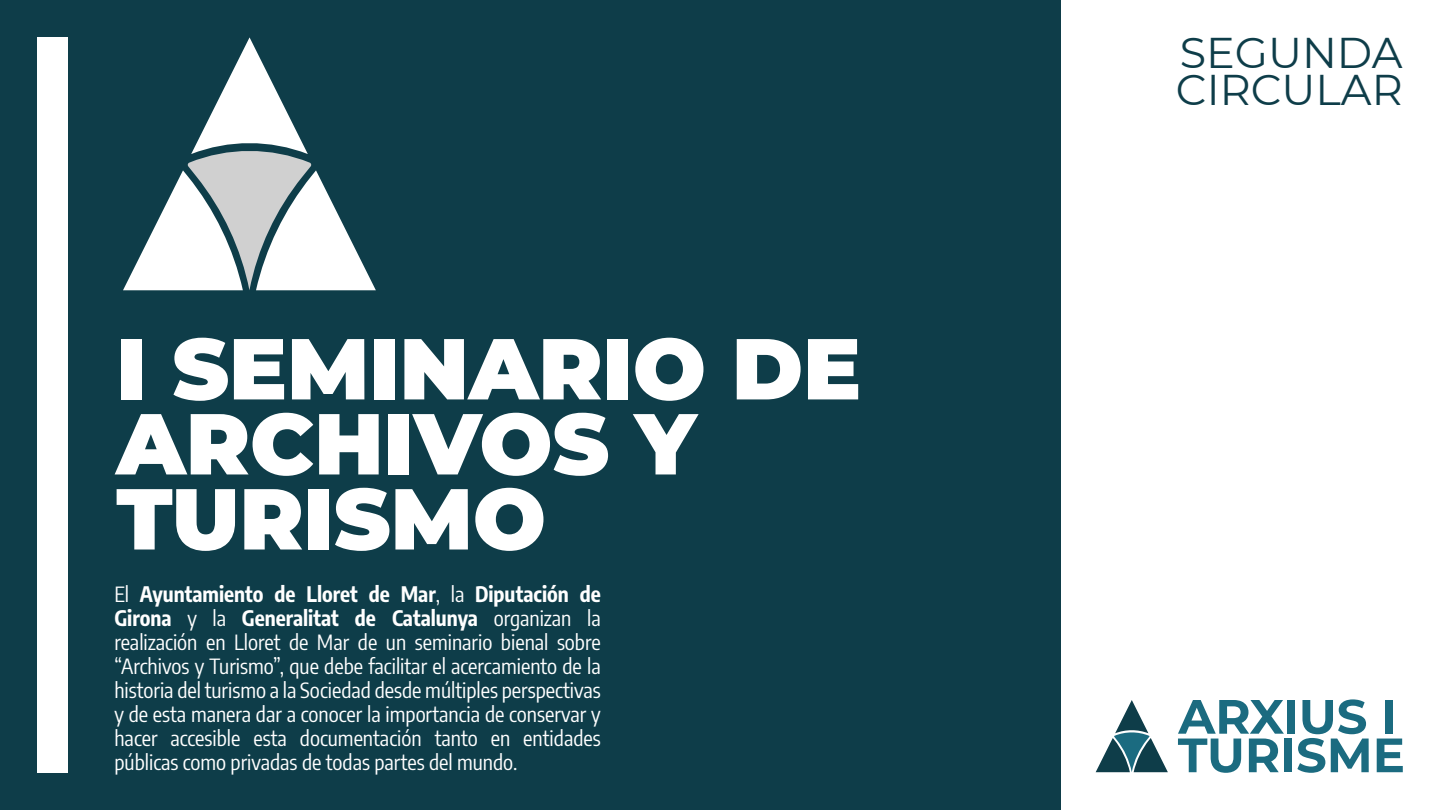
<style>
.page{position:relative;width:1440px;height:810px;background:#fff}
.page>*{position:absolute;margin:0;border:0;box-sizing:border-box;transform-origin:0 0}
.t1{font:900 86.25px/75.1px "Montserrat";color:#fff}
.t2{font:42.9px/37.3px "Montserrat";color:#0e3d49}
.t3{font:21px/24px "Encode Sans Condensed";color:#fff;text-align:justify}
.s1{font-weight:700}
</style>
<div class="page">
<svg style="left:1096px;top:700px;width:72px;height:72px"></svg>
<div style="left:1287px;top:700px;width:8px;height:34px;background:#1b6b80"></div>
<div style="left:1385px;top:700px;width:8px;height:34px;background:#1b6b80"></div>
<svg style="left:1178px;top:700px;width:106px;height:73px"></svg>
<div style="left:1284px;top:739px;width:8px;height:33px;background:#1b6b80"></div>
<svg style="left:1297px;top:699px;width:72px;height:74px"></svg>
<svg style="left:1377px;top:739px;width:26px;height:33px"></svg>
<div style="left:0;top:0;width:1061px;height:810px;background:#0e3d49"></div>
<div style="left:38px;top:37px;width:30px;height:736px;background:#fff"></div>
<svg style="left:123px;top:37px;width:253px;height:253px"></svg>
<h1 class="t1" style="left:116px;top:332px;width:746px">I SEMINARIO DE<br>ARCHIVOS Y<br>TURISMO</h1>
<p class="t3" style="left:114px;top:583px;width:488px">El <span class="s1">Ayuntamiento de Lloret de Mar</span>, la <span class="s1">DiputaciÛn de Girona</span> y la <span class="s1">Generalitat de Catalunya</span> organizan la realizaciÛn en Lloret de Mar de un seminario bienal sobre ìArchivos y Turismoî, que debe facilitar el acercamiento de la historia del turismo a la Sociedad desde m˙ltiples perspectivas y de esta manera dar a conocer la importancia de conservar y hacer accesible esta documentaciÛn tanto en entidades p˙blicas como privadas de todas partes del mundo.</p>
<h2 class="t2" style="left:1176px;top:34px;width:228px">SEGUNDA<br>CIRCULAR</h2>
</div>
